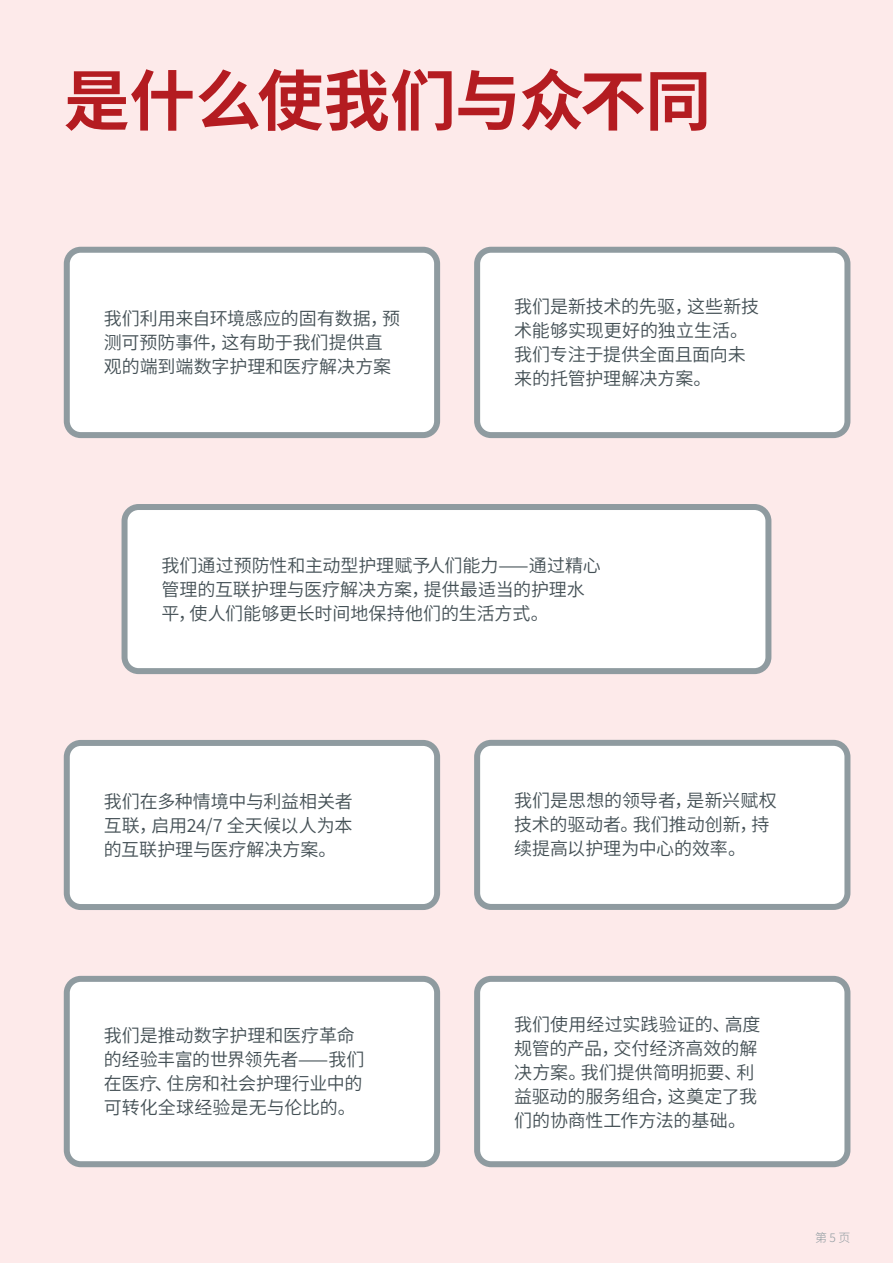
<style>
.page{position:relative;width:893px;height:1263px;background:#fdeaea}
.page>*{position:absolute;margin:0;border:0;box-sizing:border-box;transform-origin:0 0}
.H1_-_CHN{font:700 66px "Source Han Sans CN";letter-spacing:-.01em;color:#b41c21}
.Body{font:18px/24px "Source Han Sans CN";letter-spacing:-.005em;color:#445055}
.t1{font:300 12px "Source Han Sans CN";color:#8f9ba0}
</style>
<div class="page">
<div style="left:477px;top:250px;width:370px;height:185px;background:#fff;border-radius:14px"></div>
<div style="left:474px;top:247px;width:376px;height:191px;border:6px solid #8f9ba0;border-radius:14px"></div>
<div style="left:67px;top:979px;width:370px;height:185px;background:#fff;border-radius:14px"></div>
<div style="left:64px;top:976px;width:376px;height:191px;border:6px solid #8f9ba0;border-radius:14px"></div>
<div style="left:477px;top:979px;width:370px;height:185px;background:#fff;border-radius:14px"></div>
<div style="left:474px;top:976px;width:376px;height:191px;border:6px solid #8f9ba0;border-radius:14px"></div>
<div style="left:125px;top:507px;width:643px;height:164px;background:#fff;border-radius:14px"></div>
<div style="left:122px;top:504px;width:649px;height:170px;border:6px solid #8f9ba0;border-radius:14px"></div>
<div style="left:67px;top:743px;width:370px;height:164px;background:#fff;border-radius:14px"></div>
<div style="left:64px;top:740px;width:376px;height:170px;border:6px solid #8f9ba0;border-radius:14px"></div>
<div style="left:477px;top:743px;width:370px;height:164px;background:#fff;border-radius:14px"></div>
<div style="left:474px;top:740px;width:376px;height:170px;border:6px solid #8f9ba0;border-radius:14px"></div>
<div style="left:67px;top:250px;width:370px;height:185px;background:#fff;border-radius:14px"></div>
<div style="left:64px;top:247px;width:376px;height:191px;border:6px solid #8f9ba0;border-radius:14px"></div>
<p class="H1_-_CHN" style="left:64px;top:64px;width:649px">是什么使我们与众不同</p>
<p class="Body" style="left:104px;top:307px;width:298px">我们利用来自环境感应的固有数据，预测可预防事件，这有助于我们提供直观的端到端数字护理和医疗解决方案</p>
<p class="Body" style="left:514px;top:295px;width:246px">我们是新技术的先驱，这些新技术能够实现更好的独立生活。我们专注于提供全面且面向未来的托管护理解决方案。</p>
<p class="Body" style="left:162px;top:553px;width:441px">我们通过预防性和主动型护理赋予人们能力——通过精心管理的互联护理与医疗解决方案，提供最适当的护理水平，使人们能够更长时间地保持他们的生活方式。</p>
<p class="Body" style="left:104px;top:789px;width:251px;text-align:justify">我们在多种情境中与利益相关者互联，启用24/7 全天候以人为本的互联护理与医疗解决方案。</p>
<p class="Body" style="left:514px;top:789px;width:264px">我们是思想的领导者，是新兴赋权技术的驱动者。我们推动创新，持续提高以护理为中心的效率。</p>
<p class="Body" style="left:104px;top:1024px;width:262px">我们是推动数字护理和医疗革命的经验丰富的世界领先者——我们在医疗、住房和社会护理行业中的可转化全球经验是无与伦比的。</p>
<p class="Body" style="left:514px;top:1012px;width:248px">我们使用经过实践验证的、高度规管的产品，交付经济高效的解决方案。我们提供简明扼要、利益驱动的服务组合，这奠定了我们的协商性工作方法的基础。</p>
<p class="t1" style="left:815px;top:1230px;width:37px">第 5 页</p>
</div>
